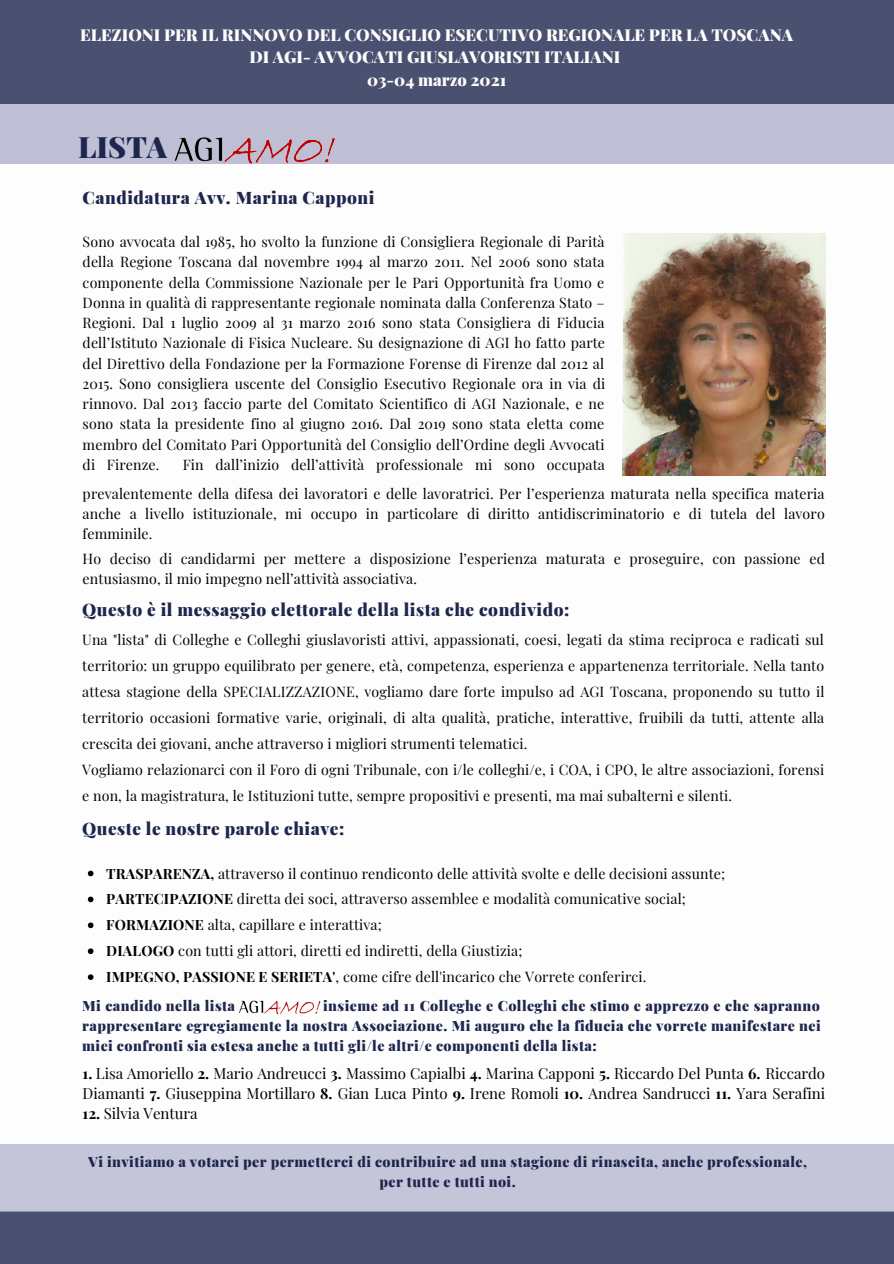
<style>
.page{position:relative;width:894px;height:1264px;background:#fff}
.page>*{position:absolute;margin:0;border:0;box-sizing:border-box;transform-origin:0 0}
.t1{font:900 29.4px "Playfair Display";color:#1e264d}
.t2{font:900 17.1px "Playfair Display";letter-spacing:.03em;color:#1e264d}
.t3{font:900 16.35px/22.2px "Playfair Display";color:#fdfdfd;text-align:center}
.t4{font:15px/20.2px "Playfair Display";color:#000}
.t5{font:14.1px/20.2px "Playfair Display";letter-spacing:.01em;color:#000;text-align:justify}
.t6{font:900 14.1px/20.2px "Playfair Display";letter-spacing:.03em;color:#1e264d;text-align:justify}
.s1{font-weight:700}
</style>
<div class="page">
<svg style="left:88px;top:870px;width:5px;height:6px"></svg>
<svg style="left:88px;top:896px;width:5px;height:6px"></svg>
<svg style="left:88px;top:922px;width:5px;height:6px"></svg>
<svg style="left:88px;top:948px;width:5px;height:6px"></svg>
<svg style="left:88px;top:974px;width:5px;height:5px"></svg>
<div style="left:0;top:104px;width:893px;height:60px;background:#bebed4"></div>
<img style="left:174px;top:137px;width:161px;height:27px">
<div style="left:0;top:0;width:893px;height:104px;background:#4a5170"></div>
<img style="left:622px;top:233px;width:203px;height:242px">
<div style="left:0;top:1210px;width:893px;height:53px;background:#4a5170"></div>
<div style="left:0;top:1143px;width:893px;height:68px;background:#c5c5d9"></div>
<img style="left:238px;top:1000px;width:82px;height:15px">
<p class="t3" style="left:80px;top:23px;width:714px">ELEZIONI PER IL RINNOVO DEL CONSIGLIO ESECUTIVO REGIONALE PER LA TOSCANA<br>DI AGI- AVVOCATI GIUSLAVORISTI ITALIANI</p>
<p class="t3" style="left:367px;top:68px;width:140px">03-04 marzo 2021</p>
<p class="t1" style="left:78px;top:126px;width:91px">LISTA</p>
<p class="t2" style="left:83px;top:185px;width:293px">Candidatura Avv. Marina Capponi</p>
<p class="t5" style="left:83px;top:231px;width:524px">Sono avvocata dal 1985, ho svolto la funzione di Consigliera Regionale di Parità della Regione Toscana dal novembre 1994 al marzo 2011. Nel 2006 sono stata componente della Commissione Nazionale per le Pari Opportunità fra Uomo e Donna in qualità di rappresentante regionale nominata dalla Conferenza Stato – Regioni. Dal 1 luglio 2009 al 31 marzo 2016 sono stata Consigliera di Fiducia dell’Istituto Nazionale di Fisica Nucleare. Su designazione di AGI ho fatto parte del Direttivo della Fondazione per la Formazione Forense di Firenze dal 2012 al 2015. Sono consigliera uscente del Consiglio Esecutivo Regionale ora in via di rinnovo. Dal 2013 faccio parte del Comitato Scientifico di AGI Nazionale, e ne sono stata la presidente fino al giugno 2016. Dal 2019 sono stata eletta come membro del Comitato Pari Opportunità del Consiglio dell’Ordine degli Avvocati di Firenze.</p>
<p class="t5" style="left:183px;top:454px;width:423px">Fin dall’inizio dell’attività professionale mi sono occupata</p>
<p class="t5" style="left:83px;top:482px;width:743px">prevalentemente della difesa dei lavoratori e delle lavoratrici. Per l’esperienza maturata nella specifica materia anche a livello istituzionale, mi occupo in particolare di diritto antidiscriminatorio e di tutela del lavoro femminile.</p>
<p class="t5" style="left:83px;top:548px;width:743px">Ho deciso di candidarmi per mettere a disposizione l’esperienza maturata e proseguire, con passione ed entusiasmo, il mio impegno nell’attività associativa.</p>
<p class="t2" style="left:82px;top:597px;width:488px">Questo è il messaggio elettorale della lista che condivido:</p>
<p class="t5" style="left:82px;top:626px;width:743px;line-height:26px">Una "lista" di Colleghe e Colleghi giuslavoristi attivi, appassionati, coesi, legati da stima reciproca e radicati sul territorio: un gruppo equilibrato per genere, età, competenza, esperienza e appartenenza territoriale. Nella tanto attesa stagione della SPECIALIZZAZIONE, vogliamo dare forte impulso ad AGI Toscana, proponendo su tutto il territorio occasioni formative varie, originali, di alta qualità, pratiche, interattive, fruibili da tutti, attente alla crescita dei giovani, anche attraverso i migliori strumenti telematici.</p>
<p class="t5" style="left:82px;top:756px;width:743px;line-height:26px">Vogliamo relazionarci con il Foro di ogni Tribunale, con i/le colleghi/e, i COA, i CPO, le altre associazioni, forensi e non, la magistratura, le Istituzioni tutte, sempre propositivi e presenti, ma mai subalterni e silenti.</p>
<p class="t2" style="left:82px;top:816px;width:263px">Queste le nostre parole chiave:</p>
<p class="t5" style="left:106px;top:862px;width:620px"><span class="s1">TRASPARENZA,</span> attraverso il continuo rendiconto delle attività svolte e delle decisioni assunte;</p>
<p class="t5" style="left:106px;top:888px;width:581px"><span class="s1">PARTECIPAZIONE</span> diretta dei soci, attraverso assemblee e modalità comunicative social;</p>
<p class="t5" style="left:106px;top:914px;width:277px"><span class="s1">FORMAZIONE</span> alta, capillare e interattiva;</p>
<p class="t5" style="left:106px;top:940px;width:417px"><span class="s1">DIALOGO</span> con tutti gli attori, diretti ed indiretti, della Giustizia;</p>
<p class="t5" style="left:106px;top:966px;width:541px"><span class="s1">IMPEGNO, PASSIONE E SERIETA'</span>, come cifre dell'incarico che Vorrete conferirci.</p>
<p class="t6" style="left:82px;top:994px;width:739px;text-indent:241px">insieme ad 11 Colleghe e Colleghi che stimo e apprezzo e che sapranno rappresentare egregiamente la nostra Associazione. Mi auguro che la fiducia che vorrete manifestare nei miei confronti sia estesa anche a tutti gli/le altri/e componenti della lista:</p>
<p class="t4" style="left:83px;top:1062px;width:743px"><span class="s1">1.</span> Lisa Amoriello <span class="s1">2.</span> Mario Andreucci <span class="s1">3.</span> Massimo Capialbi <span class="s1">4.</span> Marina Capponi <span class="s1">5.</span> Riccardo Del Punta <span class="s1">6.</span> Riccardo<br>Diamanti <span class="s1">7.</span> Giuseppina Mortillaro <span class="s1">8.</span> Gian Luca Pinto <span class="s1">9.</span> Irene Romoli <span class="s1">10.</span> Andrea Sandrucci <span class="s1">11.</span> Yara Serafini</p>
<p class="t4" style="left:83px;top:1102px;width:117px"><span class="s1">12.</span> Silvia Ventura</p>
<p class="t6" style="left:88px;top:1150px;width:720px;text-align:center">Vi invitiamo a votarci per permetterci di contribuire ad una stagione di rinascita, anche professionale, per tutte e tutti noi.</p>
<p class="t6" style="left:82px;top:994px;width:154px">Mi candido nella lista</p>
</div>
